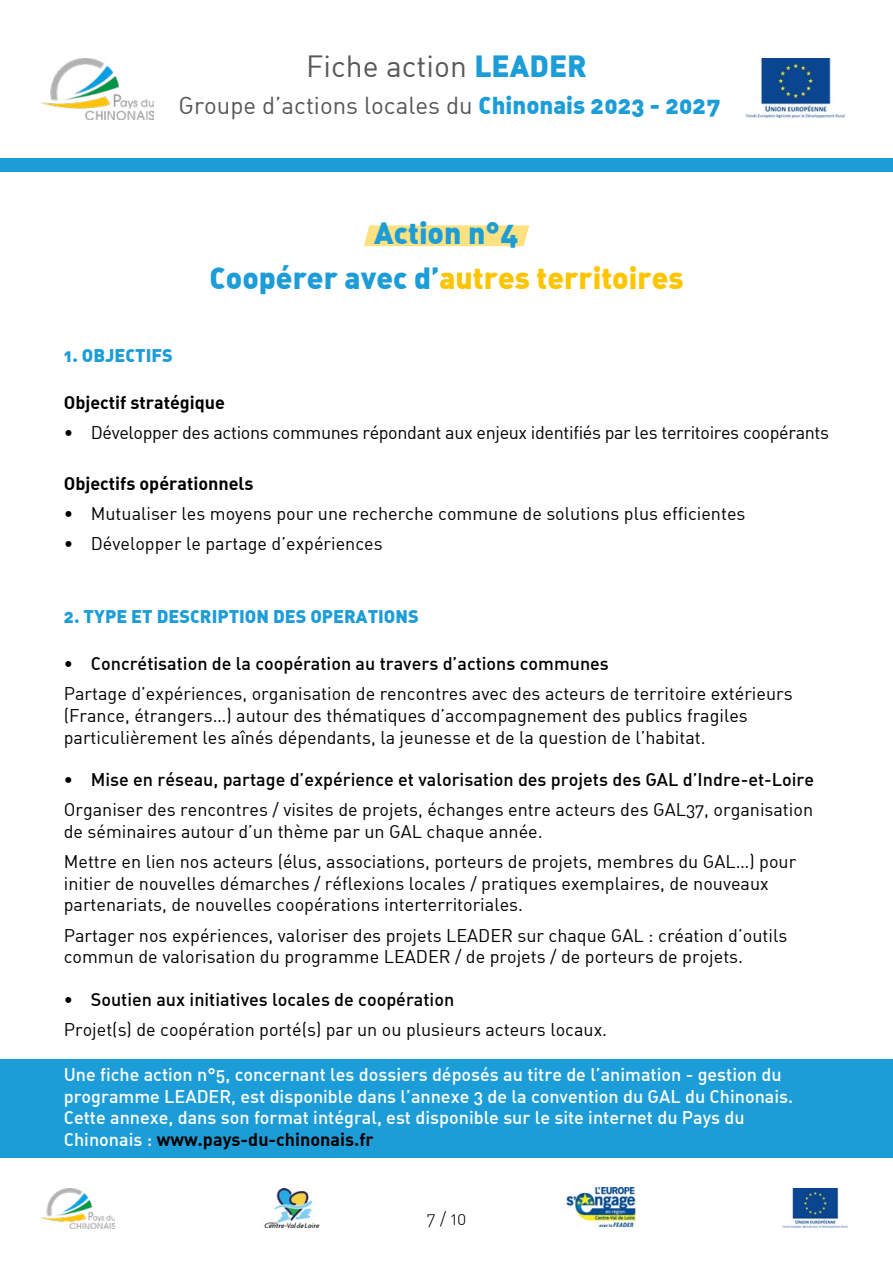
<style>
.page{position:relative;width:893px;height:1263px;background:#fff}
.page>*{position:absolute;margin:0;border:0;box-sizing:border-box;transform-origin:0 0}
.t1{font:30px/45px "DIN Black Alternate";color:#1d9dd8;text-align:center}
.t2{font:30px "DIN Regular Alternate";color:#575756}
.t3{font:24px "DIN Regular Alternate";color:#575756}
.t4{font:18px/21.6px "DIN Regular Alternate";color:#000}
.t5{font:18px/21.6px "DIN Medium Alternate";color:#fff}
.t6{font:18px "DIN Medium Alternate";color:#000}
.t7{font:18px "DIN Regular Alternate";letter-spacing:-.02em;color:#000}
.t8{font:18px "DIN Bold Alternate";color:#000}
.t9{font:18px "DIN Black Alternate";color:#1d9dd8}
.t10{font:18px "DIN Light Alternate";color:#000}
.s1{font-family:"DIN Black Alternate";color:#1d9dd8}
.s2{color:#fdc400}
.s3{font-family:"DIN Medium Alternate";color:#fff}
</style>
<div class="page">
<svg style="left:364px;top:225px;width:165px;height:21px;background:#fee286"></svg>
<img style="left:745px;top:59px;width:102px;height:59px">
<img style="left:40px;top:59px;width:113px;height:61px">
<div style="left:0;top:158px;width:893px;height:14px;background:#1d9dd8"></div>
<div style="left:0;top:1059px;width:893px;height:99px;background:#1d9dd8"></div>
<img style="left:782px;top:1188px;width:66px;height:39px">
<img style="left:40px;top:1188px;width:74px;height:40px">
<img style="left:564px;top:1187px;width:73px;height:40px">
<img style="left:264px;top:1188px;width:56px;height:40px">
<h1 class="t2" style="left:306px;top:47px;width:282px">Fiche action <span class="s1">LEADER</span></h1>
<h2 class="t3" style="left:179px;top:90px;width:543px">Groupe d’actions locales du <span class="s1">Chinonais 2023 - 2027</span></h2>
<h1 class="t1" style="left:209px;top:209px;width:476px">Action n°4<br>Coopérer avec d’<span class="s2">autres territoires</span></h1>
<p class="t9" style="left:64px;top:343px;width:111px">1. OBJECTIFS</p>
<p class="t8" style="left:64px;top:390px;width:163px">Objectif stratégique</p>
<p class="t7" style="left:64px;top:421px;width:767px">• Développer des actions communes répondant aux enjeux identifiés par les territoires coopérants</p>
<p class="t8" style="left:64px;top:472px;width:191px">Objectifs opérationnels</p>
<p class="t4" style="left:64px;top:503px;width:683px">• Mutualiser les moyens pour une recherche commune de solutions plus efficientes</p>
<p class="t4" style="left:64px;top:533px;width:320px">• Développer le partage d’expériences</p>
<p class="t9" style="left:64px;top:604px;width:356px">2. TYPE ET DESCRIPTION DES OPERATIONS</p>
<p class="t6" style="left:64px;top:652px;width:547px">• Concrétisation de la coopération au travers d’actions communes</p>
<p class="t4" style="left:64px;top:683px;width:730px">Partage d’expériences, organisation de rencontres avec des acteurs de territoire extérieurs (France, étrangers…) autour des thématiques d’accompagnement des publics fragiles particulièrement les aînés dépendants, la jeunesse et de la question de l’habitat.</p>
<p class="t6" style="left:64px;top:768px;width:752px">• Mise en réseau, partage d’expérience et valorisation des projets des GAL d’Indre-et-Loire</p>
<p class="t4" style="left:64px;top:799px;width:751px">Organiser des rencontres / visites de projets, échanges entre acteurs des GAL37, organisation de séminaires autour d’un thème par un GAL chaque année.</p>
<p class="t4" style="left:64px;top:850px;width:734px">Mettre en lien nos acteurs (élus, associations, porteurs de projets, membres du GAL…) pour initier de nouvelles démarches / réflexions locales / pratiques exemplaires, de nouveaux partenariats, de nouvelles coopérations interterritoriales.</p>
<p class="t4" style="left:64px;top:924px;width:725px">Partager nos expériences, valoriser des projets LEADER sur chaque GAL : création d’outils commun de valorisation du programme LEADER / de projets / de porteurs de projets.</p>
<p class="t6" style="left:64px;top:988px;width:392px">• Soutien aux initiatives locales de coopération</p>
<p class="t4" style="left:64px;top:1018px;width:545px">Projet(s) de coopération porté(s) par un ou plusieurs acteurs locaux.</p>
<p class="t5" style="left:64px;top:1063px;width:731px">Une fiche action n°5, concernant les dossiers déposés au titre de l’animation - gestion du programme LEADER, est disponible dans l’annexe 3 de la convention du GAL du Chinonais.<br>Cette annexe, dans son format intégral, est disponible sur le site internet du Pays du</p>
<p class="t8" style="left:64px;top:1128px;width:311px"><span class="s3">Chinonais :</span> www.pays-du-chinonais.fr</p>
<p class="t10" style="left:427px;top:1208px;width:41px">7 / 10</p>
</div>
